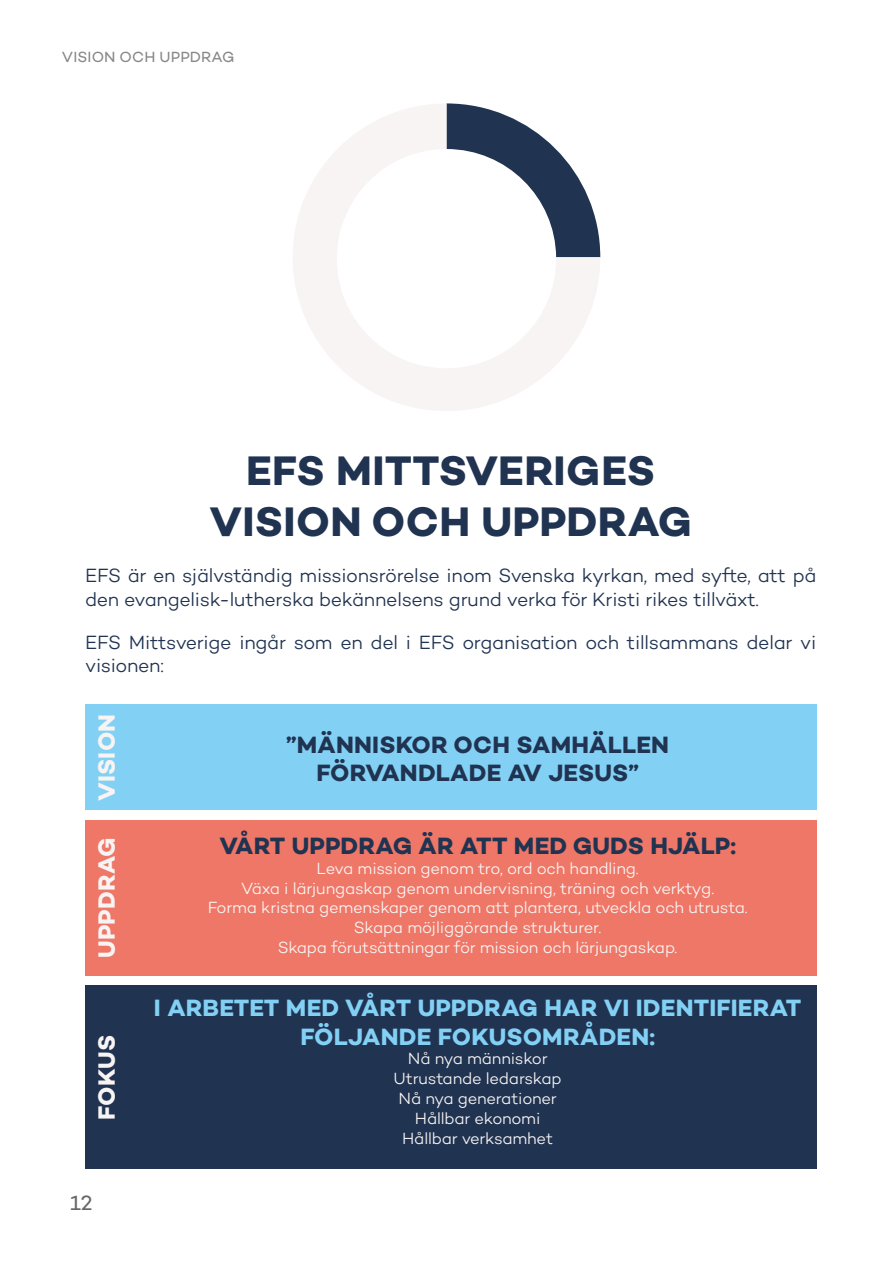
<style>
.page{position:relative;width:893px;height:1263px;background:#fff}
.page>*{position:absolute;margin:0;border:0;box-sizing:border-box;transform-origin:0 0}
.t1{font:700 42px/50.4px "Campton";letter-spacing:.01em;color:#203351;text-align:center}
.t2{font:700 24px/28.8px "Campton";letter-spacing:.01em;color:#203351;text-align:center}
.t3{font:700 24px/28.8px "Campton";letter-spacing:.01em;color:#83d0f5;text-align:center}
.t4{font:700 24px "Campton";letter-spacing:.005em;color:#f7f4f3}
.t5{font:21px "Campton";color:#666}
.t6{font:300 19.5px/23.4px "Campton";letter-spacing:-.015em;color:#203351}
.t7{font:300 16.5px/19.8px "Campton";letter-spacing:-.015em;color:#f7f4f3;text-align:center}
.t8{font:15px "Campton";letter-spacing:.01em;color:#878787}
</style>
<div class="page">
<div style="left:85px;top:705px;width:731px;height:105px;background:#83d0f5"></div>
<div style="left:85px;top:820px;width:731px;height:156px;background:#ee7767"></div>
<div style="left:85px;top:985px;width:731px;height:184px;background:#203351"></div>
<svg style="left:293px;top:103px;width:307px;height:308px"></svg>
<p class="t8" style="left:62px;top:47px;width:174px">VISION OCH UPPDRAG</p>
<h1 class="t1" style="left:210px;top:445px;width:484px">EFS MITTSVERIGES<br>VISION OCH UPPDRAG</h1>
<p class="t6" style="left:85px;top:564px;width:733px">EFS är en självständig missionsrörelse inom Svenska kyrkan, med syfte, att på den evangelisk-lutherska bekännelsens grund verka för Kristi rikes tillväxt.</p>
<p class="t6" style="left:85px;top:630px;width:733px">EFS Mittsverige ingår som en del i EFS organisation och tillsammans delar vi visionen:</p>
<h2 class="t4" style="left:91px;top:801px;width:88px;rotate:-90deg">VISION</h2>
<h2 class="t4" style="left:91px;top:958px;width:122px;rotate:-90deg">UPPDRAG</h2>
<h2 class="t4" style="left:91px;top:1120px;width:86px;rotate:-90deg">FOKUS</h2>
<p class="t5" style="left:70px;top:1190px;width:24px">12</p>
<h2 class="t2" style="left:286px;top:730px;width:385px">”MÄNNISKOR OCH SAMHÄLLEN<br>FÖRVANDLADE AV JESUS”</h2>
<h2 class="t2" style="left:219px;top:831px;width:518px">VÅRT UPPDRAG ÄR ATT MED GUDS HJÄLP:</h2>
<p class="t7" style="left:208px;top:858px;width:541px">Leva mission genom tro, ord och handling.<br>Växa i lärjungaskap genom undervisning, träning och verktyg.<br>Forma kristna gemenskaper genom att plantera, utveckla och utrusta.<br>Skapa möjliggörande strukturer.<br>Skapa förutsättningar för mission och lärjungaskap.</p>
<h2 class="t3" style="left:154px;top:993px;width:649px">I ARBETET MED VÅRT UPPDRAG HAR VI IDENTIFIERAT<br>FÖLJANDE FOKUSOMRÅDEN:</h2>
<p class="t7" style="left:394px;top:1048px;width:170px">Nå nya människor<br>Utrustande ledarskap<br>Nå nya generationer<br>Hållbar ekonomi<br>Hållbar verksamhet</p>
</div>
